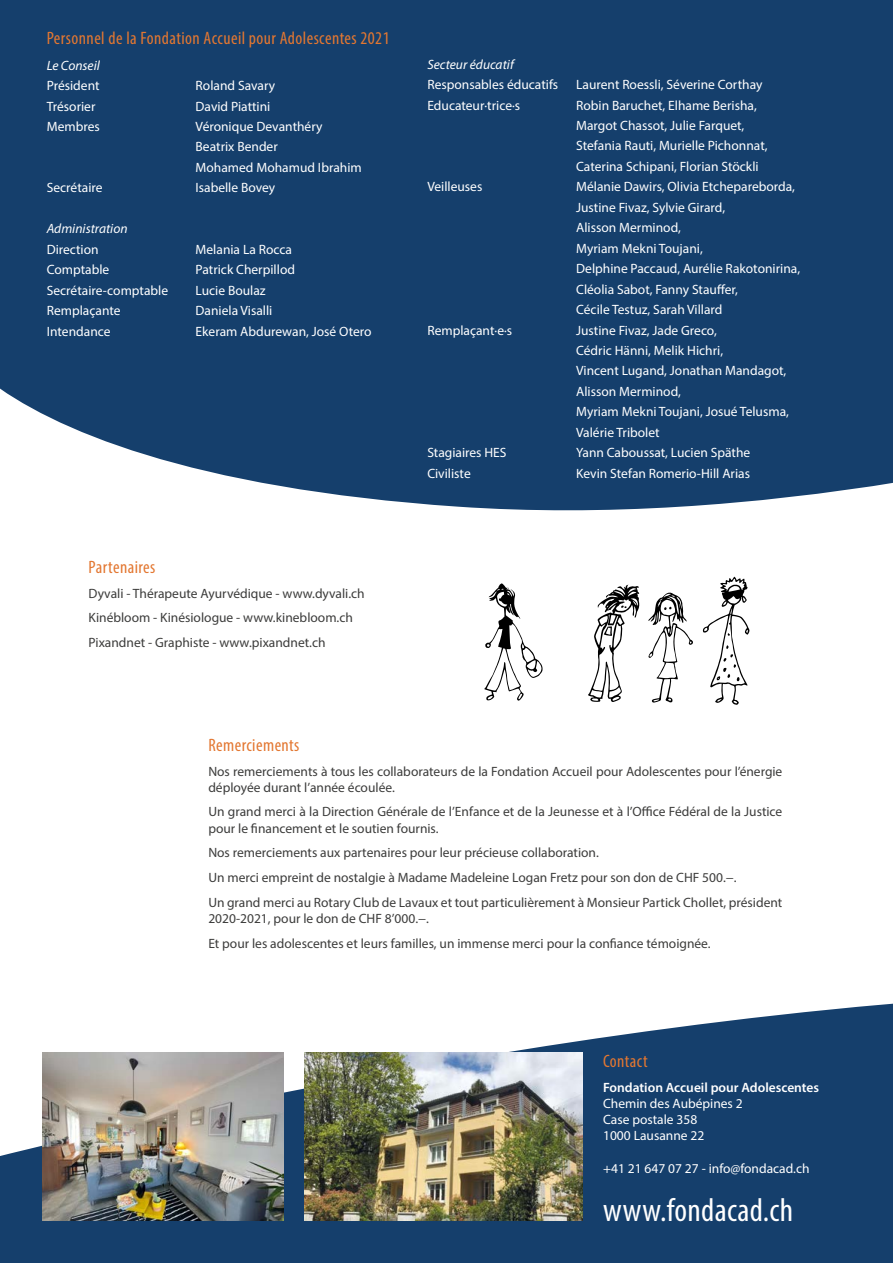
<style>
.page{position:relative;width:893px;height:1263px;background:#fff}
.page>*{position:absolute;margin:0;border:0;box-sizing:border-box;transform-origin:0 0}
.t1{font:condensed 33px "Myriad Pro";letter-spacing:.01em;color:#fff}
.t2{font:condensed 18px "Myriad Pro";letter-spacing:.025em;color:#e37731}
.t3{font:13.5px/20.4px "Myriad Pro";color:#fff}
.t4{font:13.5px/24.8px "Myriad Pro";color:#3c3c3b}
.t5{font:italic 13.5px "Myriad Pro";color:#fff}
.t6{font:600 13.5px "Myriad Pro";color:#fff}
.s1{font-style:inherit}
</style>
<div class="page">
<svg style="left:0;top:1003px;width:893px;height:260px;fill:#153f6c"></svg>
<div style="left:0;top:0;width:893px;height:511px;background:#153f6c"></div>
<img style="left:304px;top:1052px;width:279px;height:168px">
<img style="left:43px;top:1052px;width:241px;height:168px">
<svg style="left:702px;top:577px;width:48px;height:128px"></svg>
<svg style="left:648px;top:592px;width:45px;height:111px"></svg>
<svg style="left:484px;top:583px;width:59px;height:118px"></svg>
<svg style="left:588px;top:584px;width:52px;height:118px"></svg>
<h2 class="t2" style="left:47px;top:27px;width:344px">Personnel de la Fondation Accueil pour Adolescentes 2021</h2>
<p class="t5" style="left:47px;top:57px;width:55px">Le Conseil</p>
<p class="t3" style="left:47px;top:75px;width:54px">Président</p>
<p class="t3" style="left:196px;top:75px;width:81px">Roland Savary</p>
<p class="t3" style="left:47px;top:96px;width:50px">Trésorier</p>
<p class="t3" style="left:196px;top:96px;width:76px">David Piattini</p>
<p class="t3" style="left:47px;top:116px;width:55px">Membres</p>
<p class="t3" style="left:196px;top:116px;width:168px">Véronique Devanthéry<br>Beatrix Bender<br>Mohamed Mohamud Ibrahim</p>
<p class="t3" style="left:47px;top:177px;width:57px">Secrétaire</p>
<p class="t3" style="left:196px;top:177px;width:81px">Isabelle Bovey</p>
<p class="t5" style="left:47px;top:220px;width:82px">Administration</p>
<p class="t3" style="left:47px;top:239px;width:53px">Direction</p>
<p class="t3" style="left:196px;top:239px;width:98px">Melania La Rocca</p>
<p class="t3" style="left:47px;top:259px;width:64px">Comptable</p>
<p class="t3" style="left:196px;top:259px;width:101px">Patrick Cherpillod</p>
<p class="t3" style="left:47px;top:280px;width:123px">Secrétaire-comptable</p>
<p class="t3" style="left:196px;top:280px;width:72px">Lucie Boulaz</p>
<p class="t3" style="left:47px;top:300px;width:75px">Remplaçante</p>
<p class="t3" style="left:196px;top:300px;width:78px">Daniela Visalli</p>
<p class="t3" style="left:47px;top:321px;width:65px">Intendance</p>
<p class="t3" style="left:196px;top:321px;width:177px">Ekeram Abdurewan, José Otero</p>
<h2 class="t2" style="left:89px;top:557px;width:68px">Partenaires</h2>
<p class="t4" style="left:89px;top:580px;width:278px">Dyvali - Thérapeute Ayurvédique - www.dyvali.ch<br>Kinébloom - Kinésiologue - www.kinebloom.ch<br>Pixandnet - Graphiste - www.pixandnet.ch</p>
<h2 class="t2" style="left:208px;top:734px;width:93px">Remerciements</h2>
<p class="t5" style="left:427px;top:56px;width:88px">Secteur éducatif</p>
<p class="t3" style="left:427px;top:74px;width:132px">Responsables éducatifs</p>
<p class="t3" style="left:576px;top:74px;width:188px">Laurent Roessli, Séverine Corthay</p>
<p class="t3" style="left:427px;top:95px;width:94px">Educateur<span class="s1">·</span>trice·s</p>
<p class="t3" style="left:576px;top:95px;width:193px">Robin Baruchet, Elhame Berisha, Margot Chassot, Julie Farquet, Stefania Rauti, Murielle Pichonnat, Caterina Schipani, Florian Stöckli</p>
<p class="t3" style="left:427px;top:176px;width:57px">Veilleuses</p>
<p class="t3" style="left:576px;top:176px;width:225px">Mélanie Dawirs, Olivia Etchepareborda,<br>Justine Fivaz, Sylvie Girard,<br>Alisson Merminod,<br>Myriam Mekni Toujani,<br>Delphine Paccaud, Aurélie Rakotonirina,<br>Cléolia Sabot, Fanny Stauffer,<br>Cécile Testuz, Sarah Villard</p>
<p class="t3" style="left:427px;top:320px;width:86px">Remplaçant·e·s</p>
<p class="t3" style="left:576px;top:320px;width:214px">Justine Fivaz, Jade Greco,<br>Cédric Hänni, Melik Hichri,<br>Vincent Lugand, Jonathan Mandagot,<br>Alisson Merminod,<br>Myriam Mekni Toujani, Josué Telusma,<br>Valérie Tribolet</p>
<p class="t3" style="left:427px;top:442px;width:81px">Stagiaires HES</p>
<p class="t3" style="left:576px;top:442px;width:176px">Yann Caboussat, Lucien Späthe</p>
<p class="t3" style="left:427px;top:463px;width:45px">Civiliste</p>
<p class="t3" style="left:576px;top:463px;width:175px">Kevin Stefan Romerio-Hill Arias</p>
<p class="t4" style="left:208px;top:763px;width:575px;line-height:16.2px">Nos remerciements à tous les collaborateurs de la Fondation Accueil pour Adolescentes pour l’énergie déployée durant l’année écoulée.</p>
<p class="t4" style="left:208px;top:803px;width:575px;line-height:16.2px">Un grand merci à la Direction Générale de l’Enfance et de la Jeunesse et à l’Office Fédéral de la Justice pour le financement et le soutien fournis.</p>
<p class="t4" style="left:208px;top:840px;width:575px">Nos remerciements aux partenaires pour leur précieuse collaboration.<br>Un merci empreint de nostalgie à Madame Madeleine Logan Fretz pour son don de CHF 500.−.<br>Un grand merci au Rotary Club de Lavaux et tout particulièrement à Monsieur Partick Chollet, président</p>
<p class="t4" style="left:208px;top:906px;width:504px">2020-2021, pour le don de CHF 8’000.−.<br>Et pour les adolescentes et leurs familles, un immense merci pour la confiance témoignée.</p>
<h2 class="t2" style="left:603px;top:1050px;width:46px">Contact</h2>
<p class="t6" style="left:603px;top:1078px;width:218px">Fondation Accueil pour Adolescentes</p>
<p class="t3" style="left:603px;top:1095px;width:141px;line-height:16.2px">Chemin des Aubépines 2<br>Case postale 358<br>1000 Lausanne 22</p>
<p class="t3" style="left:603px;top:1158px;width:208px">+41 21 647 07 27 - info@fondacad.ch</p>
<h1 class="t1" style="left:603px;top:1190px;width:192px">www.fondacad.ch</h1>
</div>
